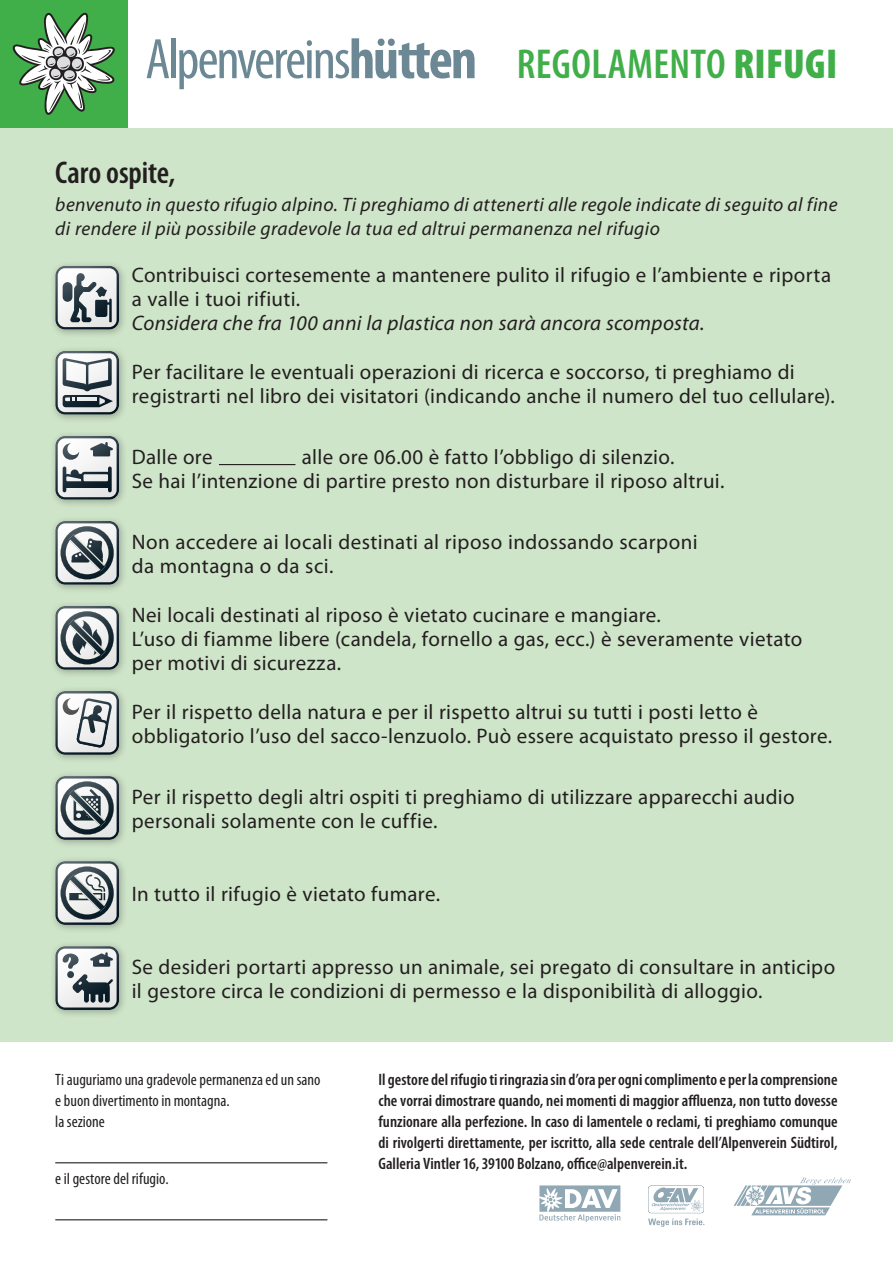
<style>
.page{position:relative;width:893px;height:1263px;background:#fff}
.page>*{position:absolute;margin:0;border:0;box-sizing:border-box;transform-origin:0 0}
.t1{font:600 condensed 42px "Myriad Pro";letter-spacing:.01em;color:#40ae49}
.t2{font:600 condensed 31.5px "Myriad Pro";letter-spacing:-.005em;color:#231f20}
.t3{font:21px/24px "Myriad Pro";letter-spacing:.015em;color:#231f20}
.t4{font:italic 21px "Myriad Pro";letter-spacing:.015em;color:#231f20}
.t5{font:italic 19.5px/24px "Myriad Pro";letter-spacing:.02em;color:#231f20}
.t6{font:600 condensed 16.5px/21px "Myriad Pro";color:#231f20;text-align:justify}
.t7{font:condensed 16.5px/21px "Myriad Pro";color:#231f20}
.s1{font-weight:900}
</style>
<div class="page">
<div style="left:0;top:128px;width:893px;height:914px;background:#cfe5c9"></div>
<div style="left:0;top:0;width:128px;height:128px;background:#40ae49"></div>
<svg style="left:12px;top:12px;width:103px;height:103px"></svg>
<svg style="left:147px;top:39px;width:22px;height:39px"></svg>
<div style="left:171px;top:38px;width:5px;height:40px;background:#6c8895"></div>
<svg style="left:179px;top:38px;width:296px;height:51px"></svg>
<hr style="left:55px;top:1162px;width:272px;height:1px;background:#231f20">
<hr style="left:55px;top:1219px;width:272px;height:1px;background:#231f20">
<svg style="left:648px;top:1185px;width:56px;height:42px"></svg>
<svg style="left:539px;top:1185px;width:81px;height:37px"></svg>
<svg style="left:734px;top:1177px;width:117px;height:38px"></svg>
<div style="left:50px;top:260px;width:78px;height:78px;background:#231f20;opacity:.3"></div>
<div style="left:54px;top:265px;width:68px;height:67px;background:#231f20;opacity:.25"></div>
<div style="left:50px;top:345px;width:78px;height:78px;background:#231f20;opacity:.3"></div>
<div style="left:54px;top:350px;width:68px;height:67px;background:#231f20;opacity:.25"></div>
<div style="left:50px;top:430px;width:78px;height:78px;background:#231f20;opacity:.3"></div>
<div style="left:54px;top:435px;width:68px;height:67px;background:#231f20;opacity:.25"></div>
<hr style="left:219px;top:464px;width:76px;height:1px;background:#231f20">
<div style="left:50px;top:516px;width:78px;height:77px;background:#c8dec3"></div>
<div style="left:54px;top:520px;width:68px;height:67px;background:#231f20;opacity:.25"></div>
<div style="left:50px;top:601px;width:78px;height:77px;background:#c8dec3"></div>
<div style="left:54px;top:605px;width:68px;height:67px;background:#231f20;opacity:.25"></div>
<div style="left:50px;top:686px;width:78px;height:77px;background:#c8dec3"></div>
<div style="left:54px;top:690px;width:68px;height:67px;background:#231f20;opacity:.25"></div>
<div style="left:50px;top:771px;width:78px;height:77px;background:#c8dec3"></div>
<div style="left:54px;top:775px;width:68px;height:67px;background:#231f20;opacity:.25"></div>
<div style="left:50px;top:856px;width:78px;height:77px;background:#c8dec3"></div>
<div style="left:54px;top:860px;width:68px;height:67px;background:#231f20;opacity:.25"></div>
<div style="left:50px;top:941px;width:78px;height:77px;background:#c8dec3"></div>
<div style="left:54px;top:945px;width:68px;height:67px;background:#231f20;opacity:.25"></div>
<h1 class="t1" style="left:517px;top:38px;width:322px">Regolamento <span class="s1">rifugi</span></h1>
<h2 class="t2" style="left:55px;top:153px;width:122px">Caro ospite,</h2>
<p class="t5" style="left:55px;top:192px;width:784px">benvenuto in questo rifugio alpino. Ti preghiamo di attenerti alle regole indicate di seguito al fine di rendere il più possibile gradevole la tua ed altrui permanenza nel rifugio</p>
<p class="t3" style="left:132px;top:262px;width:701px">Contribuisci cortesemente a mantenere pulito il rifugio e l’ambiente e riporta a valle i tuoi rifiuti.</p>
<p class="t4" style="left:132px;top:310px;width:574px">Considera che fra 100 anni la plastica non sarà ancora scomposta.</p>
<p class="t3" style="left:132px;top:359px;width:704px">Per facilitare le eventuali operazioni di ricerca e soccorso, ti preghiamo di registrarti nel libro dei visitatori (indicando anche il numero del tuo cellulare).</p>
<p class="t3" style="left:132px;top:444px;width:594px;text-indent:170px">alle ore 06.00 è fatto l’obbligo di silenzio.<br>Se hai l’intenzione di partire presto non disturbare il riposo altrui.</p>
<p class="t3" style="left:132px;top:444px;width:82px">Dalle ore</p>
<p class="t3" style="left:132px;top:529px;width:567px">Non accedere ai locali destinati al riposo indossando scarponi da montagna o da sci.</p>
<p class="t3" style="left:132px;top:602px;width:672px">Nei locali destinati al riposo è vietato cucinare e mangiare.<br>L’uso di fiamme libere (candela, fornello a gas, ecc.) è severamente vietato per motivi di sicurezza.</p>
<p class="t3" style="left:132px;top:699px;width:702px">Per il rispetto della natura e per il rispetto altrui su tutti i posti letto è obbligatorio l’uso del sacco-lenzuolo. Può essere acquistato presso il gestore.</p>
<p class="t3" style="left:132px;top:784px;width:664px">Per il rispetto degli altri ospiti ti preghiamo di utilizzare apparecchi audio personali solamente con le cuffie.</p>
<p class="t3" style="left:132px;top:881px;width:310px">In tutto il rifugio è vietato fumare.</p>
<p class="t3" style="left:132px;top:954px;width:705px">Se desideri portarti appresso un animale, sei pregato di consultare in anticipo il gestore circa le condizioni di permesso e la disponibilità di alloggio.</p>
<p class="t7" style="left:55px;top:1068px;width:267px">Ti auguriamo una gradevole permanenza ed un sano e buon divertimento in montagna.<br>la sezione</p>
<p class="t6" style="left:378px;top:1068px;width:461px">Il gestore del rifugio ti ringrazia sin d’ora per ogni complimento e per la comprensione che vorrai dimostrare quando, nei momenti di maggior affluenza, non tutto dovesse funzionare alla perfezione. In caso di lamentele o reclami, ti preghiamo comunque di rivolgerti direttamente, per iscritto, alla sede centrale dell’Alpenverein Südtirol, Galleria Vintler 16, 39100 Bolzano, office@alpenverein.it.</p>
<p class="t7" style="left:55px;top:1167px;width:115px">e iI gestore del rifugio.</p>
</div>
